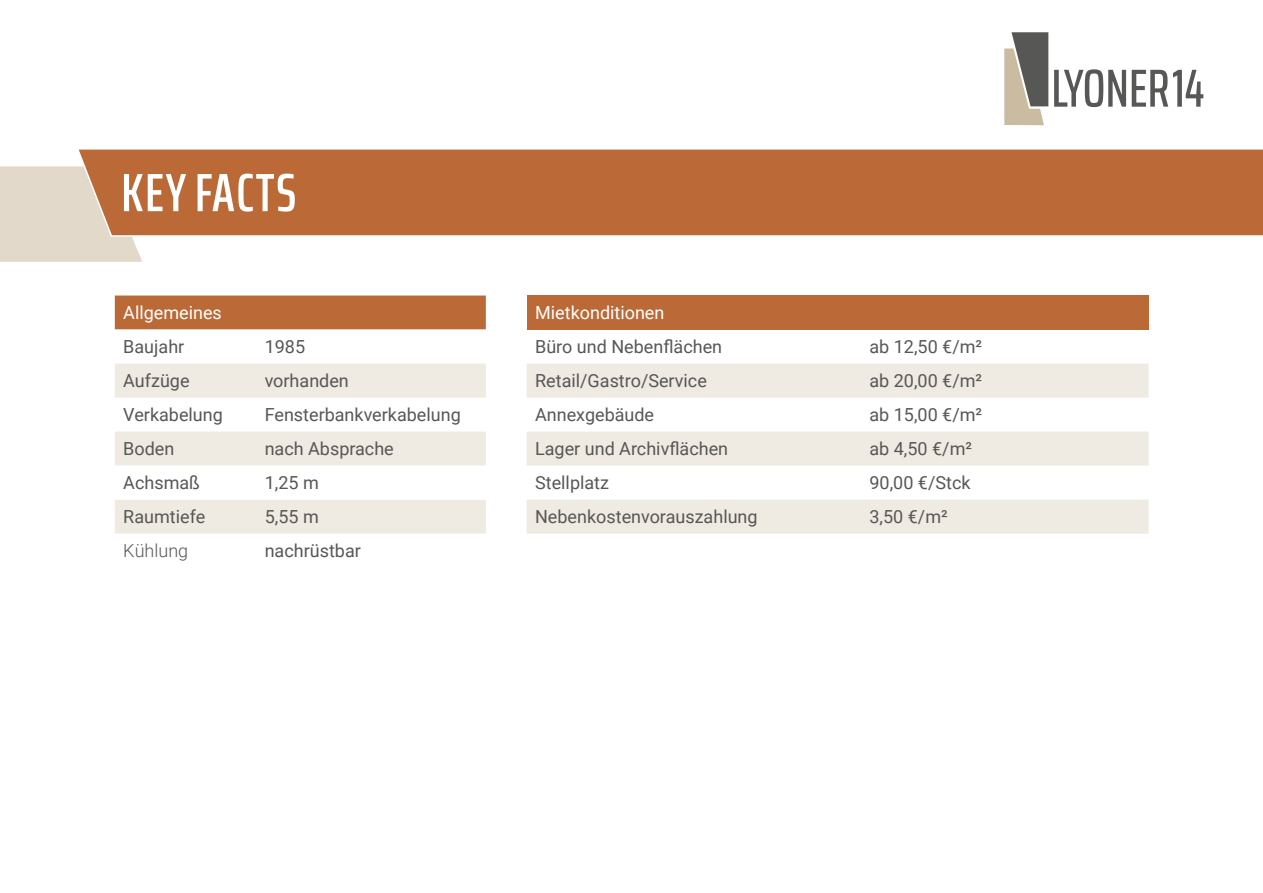
<style>
.page{position:relative;width:1263px;height:893px;background:#fff}
.page>*{position:absolute;margin:0;border:0;box-sizing:border-box;transform-origin:0 0}
.t1{font:600 extra-condensed 54px "Saira";letter-spacing:.03em;color:#fff}
.t2{font:18px "Roboto";color:#575756}
.t3{font:18px "Roboto";color:#fff}
.t4{font:300 18px "Roboto";color:#575756}
</style>
<div class="page">
<svg style="left:1054px;top:69px;width:72px;height:38px"></svg>
<svg style="left:1132px;top:70px;width:71px;height:37px"></svg>
<svg style="left:1004px;top:32px;width:44px;height:93px;background:#989186"></svg>
<div style="left:0;top:166px;width:142px;height:96px;background:#e2d9ca"></div>
<div style="left:527px;top:296px;width:621px;height:34px;background:#ba6937"></div>
<svg style="left:527px;top:364px;width:621px;height:170px;fill:#efeae2"></svg>
<div style="left:76px;top:149px;width:1187px;height:88px;background:#ba6937"></div>
<svg style="left:115px;top:296px;width:371px;height:68px"></svg>
<svg style="left:115px;top:364px;width:371px;height:102px;fill:#efeae2"></svg>
<div style="left:115px;top:500px;width:371px;height:34px;background:#efeae2"></div>
<h1 class="t1" style="left:121px;top:148px;width:176px">KEY FACTS</h1>
<p class="t3" style="left:123px;top:300px;width:100px">Allgemeines</p>
<p class="t2" style="left:123px;top:334px;width:63px">Baujahr</p>
<p class="t2" style="left:265px;top:334px;width:42px">1985</p>
<p class="t2" style="left:123px;top:368px;width:68px">Aufzüge</p>
<p class="t2" style="left:265px;top:368px;width:86px">vorhanden</p>
<p class="t2" style="left:123px;top:402px;width:101px">Verkabelung</p>
<p class="t2" style="left:265px;top:402px;width:198px">Fensterbankverkabelung</p>
<p class="t2" style="left:123px;top:436px;width:53px">Boden</p>
<p class="t2" style="left:265px;top:436px;width:131px">nach Absprache</p>
<p class="t2" style="left:123px;top:470px;width:78px">Achsmaß</p>
<p class="t2" style="left:265px;top:470px;width:56px">1,25 m</p>
<p class="t2" style="left:123px;top:504px;width:83px">Raumtiefe</p>
<p class="t2" style="left:265px;top:504px;width:56px">5,55 m</p>
<p class="t4" style="left:123px;top:538px;width:66px">Kühlung</p>
<p class="t2" style="left:265px;top:538px;width:98px">nachrüstbar</p>
<p class="t3" style="left:535px;top:300px;width:131px">Mietkonditionen</p>
<p class="t2" style="left:535px;top:334px;width:189px">Büro und Nebenflächen</p>
<p class="t2" style="left:869px;top:334px;width:114px">ab 12,50 €/m²</p>
<p class="t2" style="left:535px;top:368px;width:173px">Retail/Gastro/Service</p>
<p class="t2" style="left:869px;top:368px;width:114px">ab 20,00 €/m²</p>
<p class="t2" style="left:535px;top:402px;width:121px">Annexgebäude</p>
<p class="t2" style="left:869px;top:402px;width:114px">ab 15,00 €/m²</p>
<p class="t2" style="left:535px;top:436px;width:195px">Lager und Archivflächen</p>
<p class="t2" style="left:869px;top:436px;width:104px">ab 4,50 €/m²</p>
<p class="t2" style="left:535px;top:470px;width:75px">Stellplatz</p>
<p class="t2" style="left:869px;top:470px;width:103px">90,00 €/Stck</p>
<p class="t2" style="left:535px;top:504px;width:224px">Nebenkostenvorauszahlung</p>
<p class="t2" style="left:869px;top:504px;width:80px">3,50 €/m²</p>
</div>
